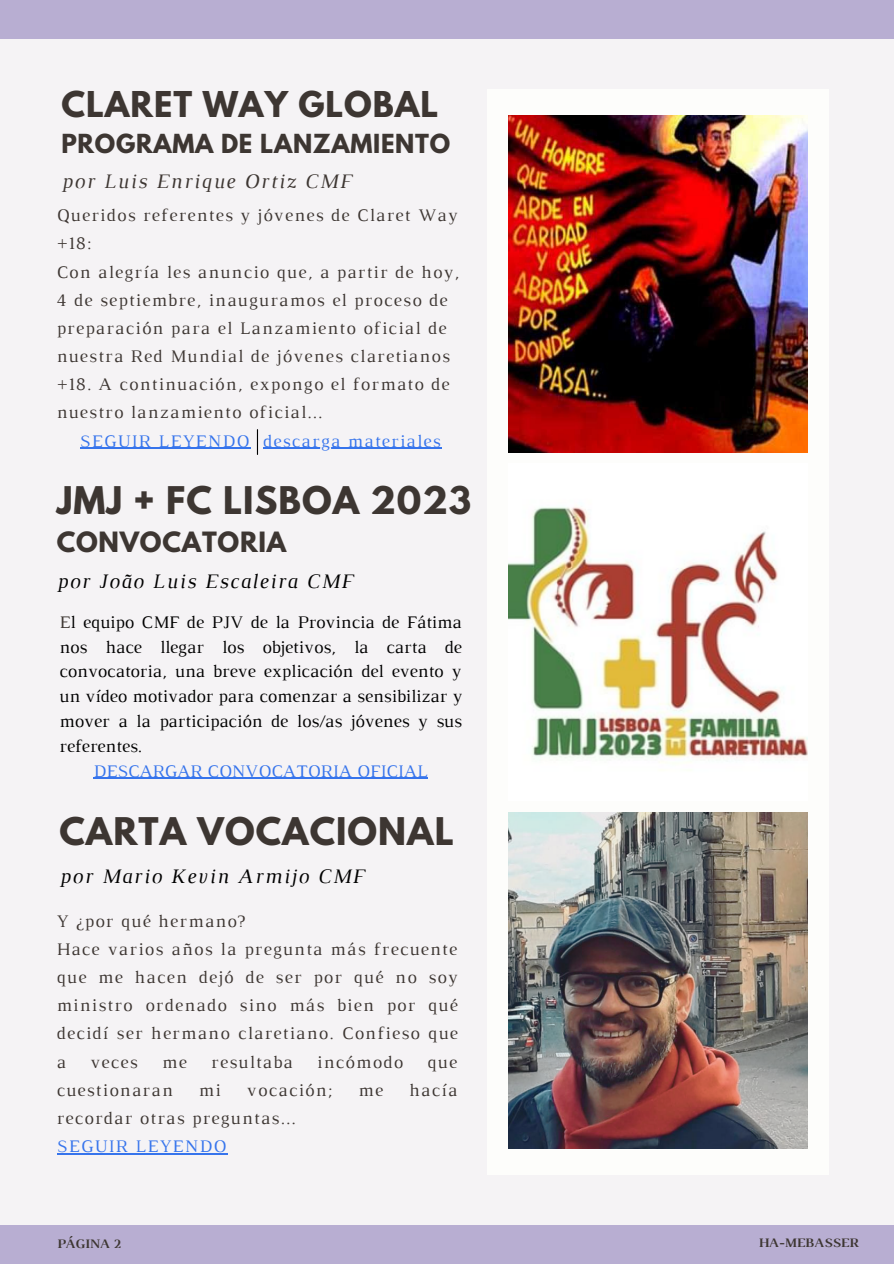
<style>
.page{position:relative;width:894px;height:1264px;background:#fff}
.page>*{position:absolute;margin:0;border:0;box-sizing:border-box;transform-origin:0 0}
.t1{font:700 33.75px "League Spartan";letter-spacing:.03em;color:#3d3632}
.t2{font:700 31.5px "League Spartan";letter-spacing:.03em;color:#3d3632}
.t3{font:700 24.75px "League Spartan";letter-spacing:.03em;color:#3d3632}
.t4{font:700 23.25px "League Spartan";letter-spacing:.03em;color:#3d3632}
.t5{font:italic 21px "Luthier";letter-spacing:.07em;color:#000}
.t6{font:italic 21px "Luthier";letter-spacing:.07em;color:#3d3632}
.t7{font:18px/28.2px "Luthier";letter-spacing:.07em;color:#3d3632}
.t8{font:18px/24.8px "Luthier";color:#000;text-align:justify}
.t9{font:18px "Luthier";letter-spacing:.07em;color:#3674ec}
.t10{font:18px "Luthier";color:#3674ec}
.t11{font:700 13.2px "Luthier";color:#3d3632}
.s1{color:#3d3632}
</style>
<div class="page">
<div style="left:0;top:0;width:893px;height:1263px;background:#f5f3f5"></div>
<div style="left:0;top:1224px;width:893px;height:39px;background:#b8aed2"></div>
<div style="left:0;top:0;width:893px;height:39px;background:#b8aed2"></div>
<div style="left:487px;top:89px;width:341px;height:1086px;background:#fdfdfb"></div>
<img style="left:508px;top:507px;width:298px;height:251px">
<img style="left:508px;top:812px;width:298px;height:336px">
<img style="left:508px;top:116px;width:298px;height:336px">
<hr style="left:80px;top:447px;width:170px;height:2px;background:#3674ec">
<hr style="left:263px;top:447px;width:179px;height:2px;background:#3674ec">
<hr style="left:94px;top:777px;width:334px;height:1px;background:#3674ec">
<hr style="left:57px;top:1153px;width:170px;height:1px;background:#3674ec">
<svg style="left:257px;top:429px;width:1px;height:25px"></svg>
<p class="t2" style="left:61px;top:88px;width:378px">CLARET WAY GLOBAL</p>
<p class="t4" style="left:61px;top:132px;width:390px">PROGRAMA DE LANZAMIENTO</p>
<p class="t6" style="left:61px;top:173px;width:291px">por Luis Enrique Ortiz CMF</p>
<p class="t7" style="left:57px;top:203px;width:402px">Queridos referentes y jóvenes de Claret Way +18:</p>
<p class="t7" style="left:57px;top:259px;width:404px">Con alegría les anuncio que, a partir de hoy, 4 de septiembre, inauguramos el proceso de preparación para el Lanzamiento oficial de nuestra Red Mundial de jóvenes claretianos +18. A continuación, expongo el formato de nuestro lanzamiento oficial...</p>
<p class="t9" style="left:80px;top:434px;width:362px">SEGUIR LEYENDO descarga materiales</p>
<p class="t1" style="left:57px;top:483px;width:416px">JMJ + FC LISBOA 2023</p>
<p class="t3" style="left:57px;top:529px;width:231px">CONVOCATORIA</p>
<p class="t5" style="left:57px;top:573px;width:297px">por João Luis Escaleira CMF</p>
<p class="t8" style="left:59px;top:611px;width:404px"><span class="s1">E</span>l equipo CMF de PJV de la Provincia de Fátima nos hace llegar los objetivos, la carta de convocatoria, una breve explicación del evento y un vídeo motivador para comenzar a sensibilizar y mover a la participación de los/as jóvenes y sus referentes.</p>
<p class="t10" style="left:94px;top:764px;width:336px">DESCARGAR CONVOCATORIA OFICIAL</p>
<p class="t1" style="left:59px;top:814px;width:396px">CARTA VOCACIONAL</p>
<p class="t5" style="left:59px;top:868px;width:306px">por Mario Kevin Armijo CMF</p>
<p class="t7" style="left:57px;top:908px;width:190px">Y ¿por qué hermano?</p>
<p class="t7" style="left:57px;top:936px;width:402px;text-align:justify">Hace varios años la pregunta más frecuente que me hacen dejó de ser por qué no soy ministro ordenado sino más bien por qué decidí ser hermano claretiano. Confieso que a</p>
<p class="t7" style="left:90px;top:1049px;width:49px">veces</p>
<p class="t7" style="left:162px;top:1049px;width:26px">me</p>
<p class="t7" style="left:211px;top:1049px;width:83px">resultaba</p>
<p class="t7" style="left:317px;top:1049px;width:87px">incómodo</p>
<p class="t7" style="left:427px;top:1049px;width:31px">que</p>
<p class="t7" style="left:57px;top:1077px;width:118px">cuestionaran</p>
<p class="t7" style="left:199px;top:1077px;width:23px">mi</p>
<p class="t7" style="left:247px;top:1077px;width:87px">vocación;</p>
<p class="t7" style="left:358px;top:1077px;width:26px">me</p>
<p class="t7" style="left:409px;top:1077px;width:50px">hacía</p>
<p class="t7" style="left:57px;top:1105px;width:240px">recordar otras preguntas...</p>
<p class="t9" style="left:57px;top:1139px;width:171px">SEGUIR LEYENDO</p>
<p class="t11" style="left:57px;top:1238px;width:65px">PÁGINA 2</p>
<p class="t11" style="left:758px;top:1238px;width:101px">HA-MEBASSER</p>
</div>
